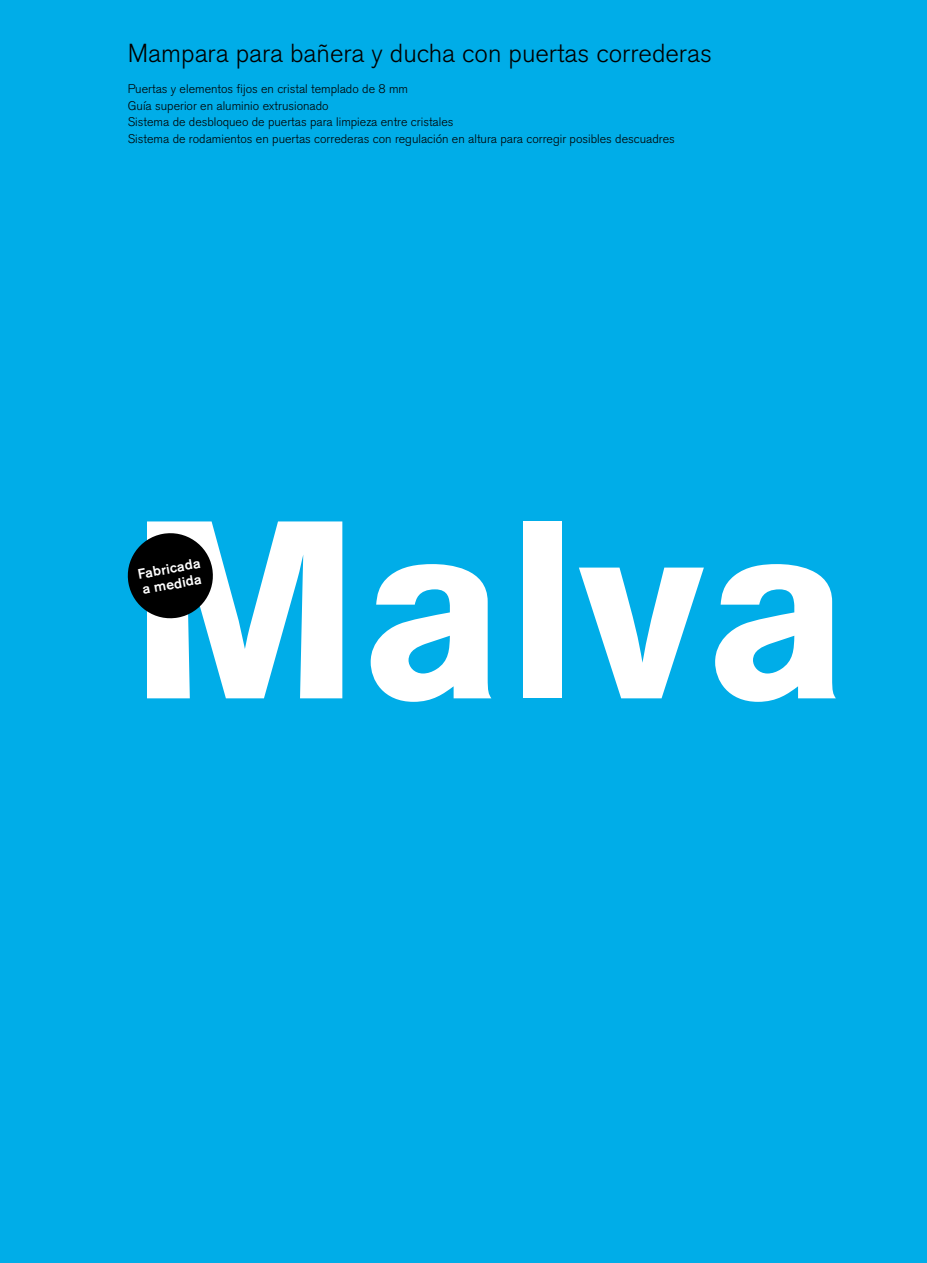
<style>
.page{position:relative;width:927px;height:1263px;background:#00ade8}
.page>*{position:absolute;margin:0;border:0;box-sizing:border-box;transform-origin:0 0}
.t1{font:700 250.5px "Akzidenz Grotesk BE";color:#fff}
.t2{font:300 25.8px "Akzidenz Grotesk BE";color:#000}
.t3{font:500 13.8px/15.8px "Akzidenz Grotesk BE";color:#fff}
.t4{font:300 12.3px/17px "Akzidenz Grotesk BE";color:#000}
</style>
<div class="page">
<svg style="left:127px;top:533px;width:86px;height:86px"></svg>
<h2 class="t2" style="left:128px;top:38px;width:585px">Mampara para bañera y ducha con puertas correderas</h2>
<p class="t4" style="left:128px;top:80px;width:548px">Puertas y elementos fijos en cristal templado de 8 mm<br>Guía superior en aluminio extrusionado<br>Sistema de desbloqueo de puertas para limpieza entre cristales<br>Sistema de rodamientos en puertas correderas con regulación en altura para corregir posibles descuadres</p>
<h1 class="t1" style="left:130px;top:466px;width:722px">Malva</h1>
<p class="t3" style="left:136px;top:567px;width:65px;rotate:-11deg">Fabricada a medida</p>
</div>
